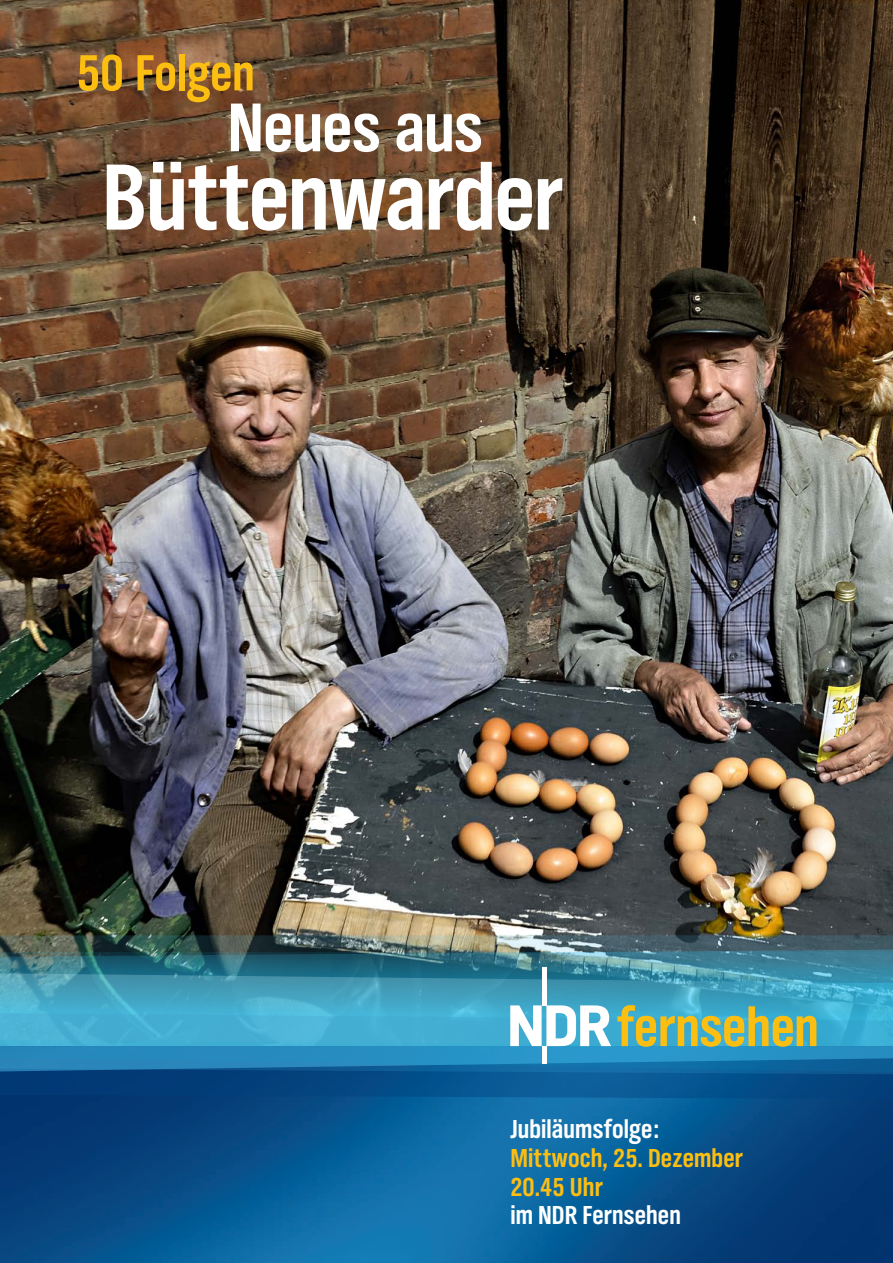
<style>
.page{position:relative;width:893px;height:1263px;background:#fff}
.page>*{position:absolute;margin:0;border:0;box-sizing:border-box;transform-origin:0 0}
.t1{font:700 97.5px "NDR Sans Cond";letter-spacing:-.015em;color:#fff}
.t2{font:700 71.55px "NDR Sans Cond";letter-spacing:-.01em;color:#fff}
.t3{font:700 52.65px "NDR Sans Cond";color:#fdbe12}
.t4{font:700 27px "NDR Sans Cond";letter-spacing:.005em;color:#fff}
.t5{font:700 27px/28.7px "NDR Sans Cond";letter-spacing:.005em;color:#fdbe12}
</style>
<div class="page">
<img style="left:0;top:0;width:893px;height:935px">
<img style="left:0;top:1102px;width:893px;height:161px">
<svg style="left:0;top:1087px;width:893px;height:15px"></svg>
<img style="left:0;top:935px;width:893px;height:8px">
<img style="left:0;top:943px;width:893px;height:18px">
<svg style="left:0;top:961px;width:893px;height:44px"></svg>
<hr style="left:542px;top:967px;width:4px;height:38px;background:#fff">
<svg style="left:0;top:1005px;width:893px;height:82px"></svg>
<h3 class="t3" style="left:77px;top:44px;width:180px">50 Folgen</h3>
<h2 class="t2" style="left:227px;top:88px;width:256px">Neues aus</h2>
<h1 class="t1" style="left:102px;top:144px;width:462px">Büttenwarder</h1>
<p class="t4" style="left:510px;top:1115px;width:150px">Jubiläumsfolge:</p>
<p class="t5" style="left:510px;top:1144px;width:234px">Mittwoch, 25. Dezember<br>20.45 Uhr</p>
<p class="t4" style="left:510px;top:1201px;width:172px">im NDR Fernsehen</p>
</div>
